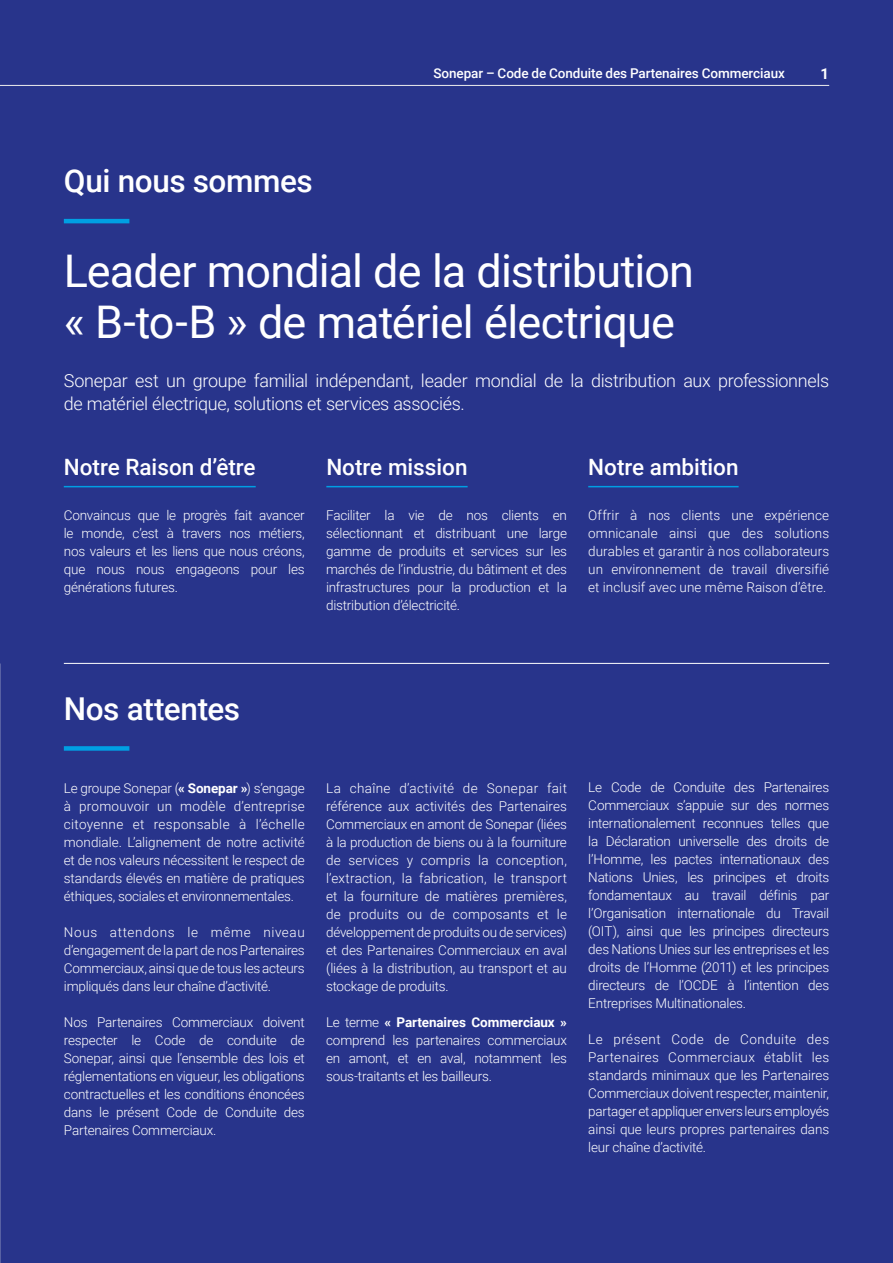
<style>
.page{position:relative;width:893px;height:1263px;background:#28348b}
.page>*{position:absolute;margin:0;border:0;box-sizing:border-box;transform-origin:0 0}
.t1{font:45px/51px "Sonepar Roboto";letter-spacing:-.02em;color:#fff}
.t2{font:500 31.5px "Sonepar Roboto";letter-spacing:-.015em;color:#fff}
.t3{font:500 22.5px "Sonepar Roboto";color:#fff}
.t4{font:300 18px/22.5px "Sonepar Roboto";letter-spacing:-.02em;color:#fff}
.t5{font:700 15px "Sonepar Roboto";color:#fff}
.t6{font:300 13.5px/18px "Sonepar Roboto";letter-spacing:-.015em;color:#fff;text-align:justify}
.t7{font:500 13.5px "Sonepar Roboto";letter-spacing:-.005em;color:#fff}
.s1{font-weight:700}
</style>
<div class="page">
<img style="left:0;top:663px;width:1px;height:600px">
<hr style="left:0;top:85px;width:829px;height:1px;background:#ededed">
<hr style="left:64px;top:219px;width:65px;height:4px;background:#009fe3">
<div style="left:64px;top:746px;width:65px;height:5px;background:#009fe3"></div>
<hr style="left:588px;top:486px;width:151px;height:1px;background:#009fe3">
<hr style="left:326px;top:486px;width:142px;height:1px;background:#009fe3">
<hr style="left:64px;top:486px;width:192px;height:1px;background:#009fe3">
<hr style="left:64px;top:663px;width:765px;height:1px;background:#fff">
<h2 class="t2" style="left:64px;top:159px;width:251px">Qui nous sommes</h2>
<p class="t7" style="left:433px;top:63px;width:353px">Sonepar – Code de Conduite des Partenaires Commerciaux</p>
<p class="t5" style="left:821px;top:63px;width:10px">1</p>
<h1 class="t1" style="left:64px;top:244px;width:632px">Leader mondial de la distribution « B-to-B » de matériel électrique</h1>
<h3 class="t4" style="left:64px;top:369px;width:767px">Sonepar est un groupe familial indépendant, leader mondial de la distribution aux professionnels de matériel électrique, solutions et services associés.</h3>
<h3 class="t3" style="left:64px;top:451px;width:193px">Notre Raison d’être</h3>
<h3 class="t3" style="left:326px;top:451px;width:143px">Notre mission</h3>
<h3 class="t3" style="left:588px;top:451px;width:152px">Notre ambition</h3>
<p class="t6" style="left:64px;top:506px;width:242px">Convaincus que le progrès fait avancer le monde, c’est à travers nos métiers, nos valeurs et les liens que nous créons, que nous nous engageons pour les générations futures.</p>
<p class="t6" style="left:326px;top:505px;width:242px">Faciliter la vie de nos clients en sélectionnant et distribuant une large gamme de produits et services sur les marchés de l’industrie, du bâtiment et des infrastructures pour la production et la distribution d’électricité.</p>
<p class="t6" style="left:588px;top:505px;width:242px">Offrir à nos clients une expérience omnicanale ainsi que des solutions durables et garantir à nos collaborateurs un environnement de travail diversifié et inclusif avec une même Raison d’être.</p>
<h2 class="t2" style="left:64px;top:686px;width:178px">Nos attentes</h2>
<p class="t6" style="left:64px;top:778px;width:242px">Le groupe Sonepar (<span class="s1">« Sonepar »</span>) s’engage à promouvoir un modèle d’entreprise citoyenne et responsable à l’échelle mondiale. L’alignement de notre activité et de nos valeurs nécessitent le respect de standards élevés en matière de pratiques éthiques, sociales et environnementales.</p>
<p class="t6" style="left:64px;top:922px;width:242px">Nous attendons le même niveau d’engagement de la part de nos Partenaires Commerciaux, ainsi que de tous les acteurs impliqués dans leur chaîne d’activité.</p>
<p class="t6" style="left:64px;top:1012px;width:242px">Nos Partenaires Commerciaux doivent respecter le Code de conduite de Sonepar, ainsi que l’ensemble des lois et réglementations en vigueur, les obligations contractuelles et les conditions énoncées dans le présent Code de Conduite des Partenaires Commerciaux.</p>
<p class="t6" style="left:326px;top:778px;width:242px">La chaîne d’activité de Sonepar fait référence aux activités des Partenaires Commerciaux en amont de Sonepar (liées à la production de biens ou à la fourniture de services y compris la conception, l’extraction, la fabrication, le transport et la fourniture de matières premières, de produits ou de composants et le développement de produits ou de services) et des Partenaires Commerciaux en aval (liées à la distribution, au transport et au stockage de produits.</p>
<p class="t6" style="left:326px;top:1012px;width:242px">Le terme <span class="s1">« Partenaires Commerciaux » </span>comprend les partenaires commerciaux en amont, et en aval, notamment les sous-traitants et les bailleurs.</p>
<p class="t6" style="left:588px;top:778px;width:242px">Le Code de Conduite des Partenaires Commerciaux s’appuie sur des normes internationalement reconnues telles que la Déclaration universelle des droits de l’Homme, les pactes internationaux des Nations Unies, les principes et droits fondamentaux au travail définis par l’Organisation internationale du Travail (OIT), ainsi que les principes directeurs des Nations Unies sur les entreprises et les droits de l’Homme (2011) et les principes directeurs de l’OCDE à l’intention des Entreprises Multinationales.</p>
<p class="t6" style="left:588px;top:1030px;width:242px">Le présent Code de Conduite des Partenaires Commerciaux établit les standards minimaux que les Partenaires Commerciaux doivent respecter, maintenir, partager et appliquer envers leurs employés ainsi que leurs propres partenaires dans leur chaîne d’activité.</p>
</div>
